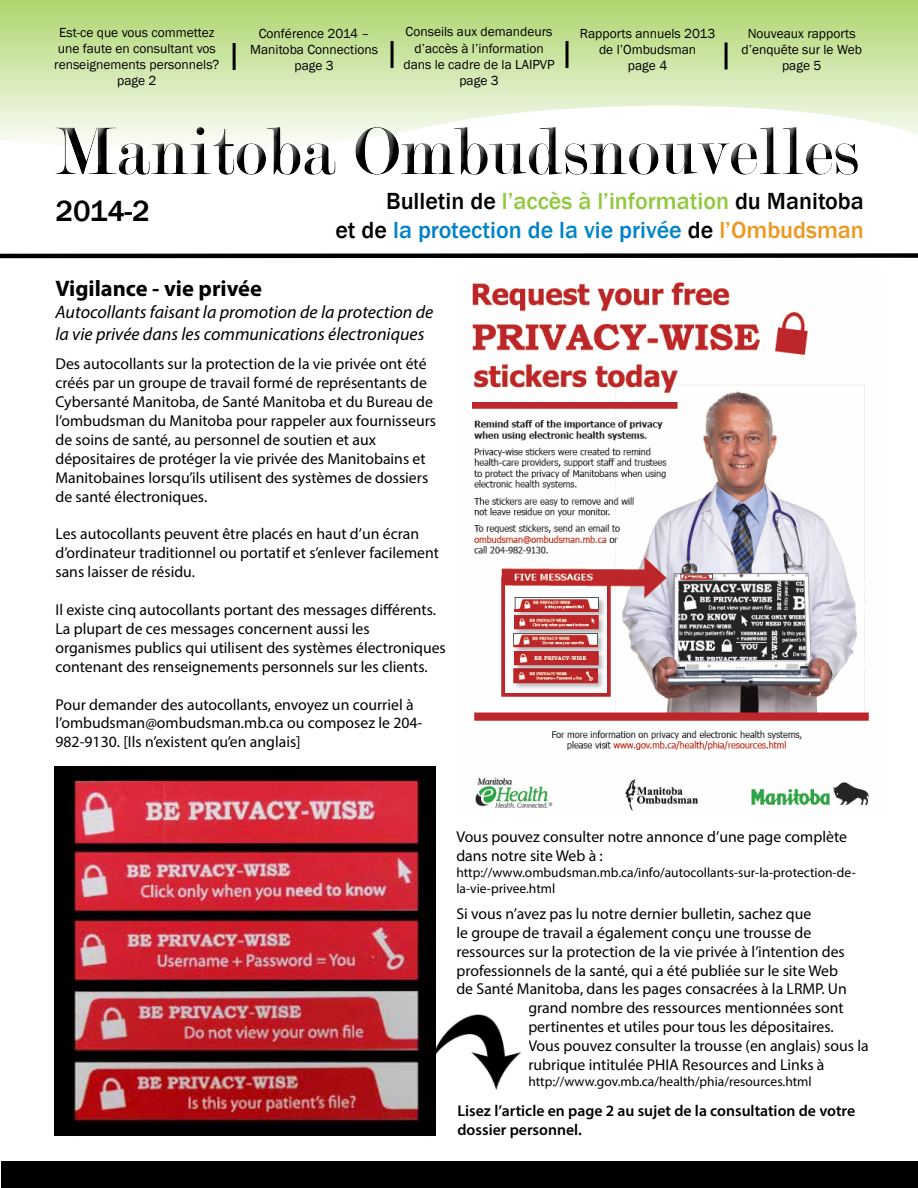
<style>
.page{position:relative;width:918px;height:1188px;background:#fff}
.page>*{position:absolute;margin:0;border:0;box-sizing:border-box;transform-origin:0 0}
.t1{font:500 30px "Franklin Gothic";color:#000}
.t2{font:500 24px/28.8px "Franklin Gothic";color:#000;text-align:right}
.t3{font:700 22.5px "Myriad Pro";color:#000}
.t4{font:italic 18px/21.6px "Myriad Pro";color:#000}
.t5{font:15.75px/18.9px "Myriad Pro";color:#000}
.t6{font:600 15.75px/18.9px "Myriad Pro";color:#000}
.t7{font:13.5px/16.2px "Franklin Gothic";color:#000;text-align:center}
.t8{font:13.5px/16.2px "Myriad Pro";color:#000}
.s1{color:#92c83e}
.s2{color:#0083c7}
.s3{color:#ee9721}
</style>
<div class="page">
<svg style="left:0;top:0;width:918px;height:142px;background:#cce5a6"></svg>
<div style="left:1px;top:1161px;width:917px;height:27px;background:#000"></div>
<div style="left:0;top:253px;width:918px;height:5px;background:#000"></div>
<hr style="left:391px;top:41px;width:3px;height:27px;background:#000">
<hr style="left:566px;top:41px;width:3px;height:27px;background:#000">
<hr style="left:725px;top:42px;width:3px;height:27px;background:#000">
<hr style="left:233px;top:43px;width:3px;height:27px;background:#000">
<img style="left:472px;top:282px;width:397px;height:529px">
<img style="left:435px;top:1007px;width:87px;height:90px">
<img style="left:54px;top:766px;width:381px;height:369px">
<div style="left:52px;top:116px;width:812px;height:62px;background:#fff;opacity:.75"></div>
<div style="left:52px;top:120px;width:817px;height:65px;background:#000;opacity:.75"></div>
<p class="t7" style="left:403px;top:24px;width:153px">Conseils aux demandeurs d’accès à l’information dans le cadre de la LAIPVP page 3</p>
<p class="t7" style="left:54px;top:24px;width:167px">Est-ce que vous commettez une faute en consultant vos renseignements personnels? page 2</p>
<p class="t7" style="left:250px;top:26px;width:129px">Conférence 2014 –<br>Manitoba Connections page 3</p>
<p class="t7" style="left:580px;top:26px;width:137px">Rapports annuels 2013 de l’Ombudsman<br>page 4</p>
<p class="t7" style="left:741px;top:26px;width:122px">Nouveaux rapports d’enquête sur le Web page 5</p>
<h1 class="t1" style="left:56px;top:192px;width:96px">2014-2</h1>
<h2 class="t2" style="left:335px;top:187px;width:530px">Bulletin de <span class="s1">l’accès à l’information</span> du Manitoba<br>et de <span class="s2">la protection de la vie privée</span> de <span class="s3">l’Ombudsman</span></h2>
<h3 class="t3" style="left:56px;top:274px;width:208px">Vigilance - vie privée</h3>
<p class="t4" style="left:56px;top:301px;width:379px">Autocollants faisant la promotion de la protection de la vie privée dans les communications électroniques</p>
<p class="t5" style="left:56px;top:354px;width:382px">Des autocollants sur la protection de la vie privée ont été créés par un groupe de travail formé de représentants de Cybersanté Manitoba, de Santé Manitoba et du Bureau de l’ombudsman du Manitoba pour rappeler aux fournisseurs de soins de santé, au personnel de soutien et aux dépositaires de protéger la vie privée des Manitobains et Manitobaines lorsqu’ils utilisent des systèmes de dossiers de santé électroniques.</p>
<p class="t5" style="left:56px;top:524px;width:385px">Les autocollants peuvent être placés en haut d’un écran d’ordinateur traditionnel ou portatif et s’enlever facilement sans laisser de résidu.</p>
<p class="t5" style="left:56px;top:600px;width:392px">Il existe cinq autocollants portant des messages différents.<br>La plupart de ces messages concernent aussi les organismes publics qui utilisent des systèmes électroniques contenant des renseignements personnels sur les clients.</p>
<p class="t5" style="left:56px;top:695px;width:368px">Pour demander des autocollants, envoyez un courriel à l’ombudsman@ombudsman.mb.ca ou composez le 204-<br>982-9130. [Ils n’existent qu’en anglais]</p>
<p class="t5" style="left:456px;top:827px;width:392px">Vous pouvez consulter notre annonce d’une page complète dans notre site Web à :</p>
<p class="t8" style="left:456px;top:864px;width:401px">http://www.ombudsman.mb.ca/info/autocollants-sur-la-protection-de&shy;la-vie-privee.html</p>
<p class="t5" style="left:456px;top:904px;width:356px">Si vous n’avez pas lu notre dernier bulletin, sachez que</p>
<p class="t5" style="left:456px;top:923px;width:357px">le groupe de travail a également conçu une trousse de</p>
<p class="t5" style="left:456px;top:942px;width:390px">ressources sur la protection de la vie privée à l’intention des</p>
<p class="t5" style="left:456px;top:961px;width:383px">professionnels de la santé, qui a été publiée sur le site Web</p>
<p class="t5" style="left:456px;top:980px;width:392px">de Santé Manitoba, dans les pages consacrées à la LRMP. Un</p>
<p class="t5" style="left:528px;top:998px;width:317px">grand nombre des ressources mentionnées sont</p>
<p class="t5" style="left:528px;top:1017px;width:307px">pertinentes et utiles pour tous les dépositaires.</p>
<p class="t5" style="left:528px;top:1036px;width:342px">Vous pouvez consulter la trousse (en anglais) sous la</p>
<p class="t5" style="left:528px;top:1055px;width:298px">rubrique intitulée PHIA Resources and Links à</p>
<p class="t8" style="left:528px;top:1073px;width:285px">http://www.gov.mb.ca/health/phia/resources.html</p>
<p class="t6" style="left:458px;top:1101px;width:399px">Lisez l’article en page 2 au sujet de la consultation de votre dossier personnel.</p>
</div>
